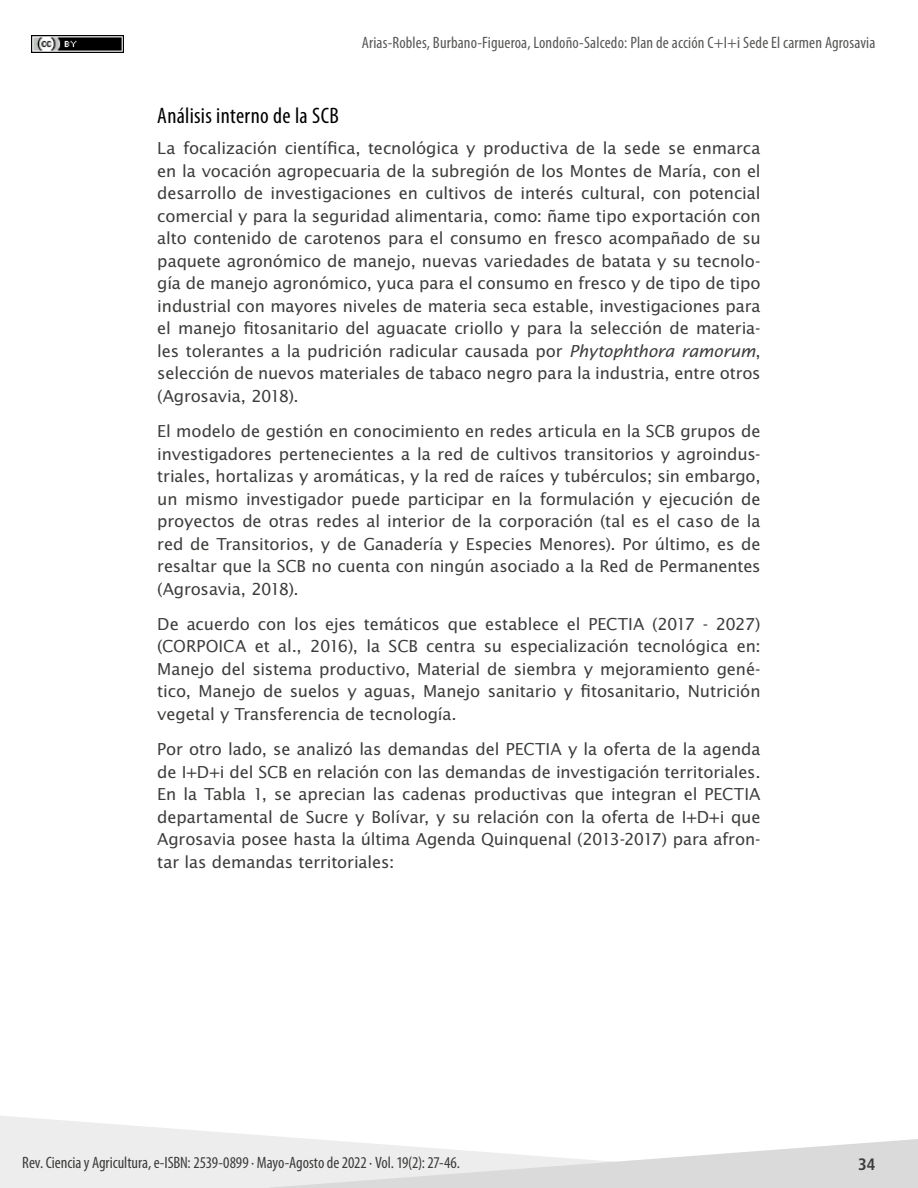
<style>
.page{position:relative;width:918px;height:1188px;background:#fff}
.page>*{position:absolute;margin:0;border:0;box-sizing:border-box;transform-origin:0 0}
.t1{font:condensed 22.5px "Myriad Pro";letter-spacing:.015em;color:#000}
.t2{font:16.5px/22.5px "Lucida Sans Std";letter-spacing:-.01em;color:#3c3c3b;text-align:justify}
.t3{font:condensed 16.5px "Myriad Pro";letter-spacing:.01em;color:#575756}
.t4{font:condensed 16.5px "Myriad Pro";letter-spacing:-.005em;color:#3c3c3b}
.t5{font:700 condensed 16.5px "Frutiger LT Std";color:#3c3c3b}
.s1{font-style:italic}
</style>
<div class="page">
<img style="left:31px;top:36px;width:92px;height:17px">
<svg style="left:0;top:1116px;width:305px;height:72px;fill:#ededed"></svg>
<svg style="left:269px;top:1139px;width:649px;height:49px"></svg>
<p class="t3" style="left:362px;top:33px;width:515px">Arias-Robles, Burbano-Figueroa, Londoño-Salcedo: Plan de acción C+I+i Sede El carmen Agrosavia</p>
<h1 class="t1" style="left:157px;top:102px;width:183px">Análisis interno de la SCB</h1>
<p class="t2" style="left:157px;top:137px;width:605px">La focalización científica, tecnológica y productiva de la sede se enmarca en la vocación agropecuaria de la subregión de los Montes de María, con el desarrollo de investigaciones en cultivos de interés cultural, con potencial comercial y para la seguridad alimentaria, como: ñame tipo exportación con alto contenido de carotenos para el consumo en fresco acompañado de su paquete agronómico de manejo, nuevas variedades de batata y su tecnolo&shy;gía de manejo agronómico, yuca para el consumo en fresco y de tipo de tipo industrial con mayores niveles de materia seca estable, investigaciones para el manejo fitosanitario del aguacate criollo y para la selección de materia&shy;les tolerantes a la pudrición radicular causada por <span class="s1">Phytophthora ramorum</span>, selección de nuevos materiales de tabaco negro para la industria, entre otros (Agrosavia, 2018).</p>
<p class="t2" style="left:157px;top:420px;width:605px">El modelo de gestión en conocimiento en redes articula en la SCB grupos de investigadores pertenecientes a la red de cultivos transitorios y agroindus&shy;triales, hortalizas y aromáticas, y la red de raíces y tubérculos; sin embargo, un mismo investigador puede participar en la formulación y ejecución de proyectos de otras redes al interior de la corporación (tal es el caso de la red de Transitorios, y de Ganadería y Especies Menores). Por último, es de resaltar que la SCB no cuenta con ningún asociado a la Red de Permanentes (Agrosavia, 2018).</p>
<p class="t2" style="left:157px;top:613px;width:605px">De acuerdo con los ejes temáticos que establece el PECTIA (2017 - 2027) (CORPOICA et al., 2016), la SCB centra su especialización tecnológica en:<br>Manejo del sistema productivo, Material de siembra y mejoramiento gené&shy;tico, Manejo de suelos y aguas, Manejo sanitario y fitosanitario, Nutrición vegetal y Transferencia de tecnología.</p>
<p class="t2" style="left:157px;top:738px;width:605px">Por otro lado, se analizó las demandas del PECTIA y la oferta de la agenda de I+D+i del SCB en relación con las demandas de investigación territoriales.<br>En la Tabla 1, se aprecian las cadenas productivas que integran el PECTIA departamental de Sucre y Bolívar, y su relación con la oferta de I+D+i que Agrosavia posee hasta la última Agenda Quinquenal (2013-2017) para afron&shy;tar las demandas territoriales:</p>
<p class="t4" style="left:22px;top:1153px;width:439px">Rev. Ciencia y Agricultura, e-ISBN: 2539-0899 ∙ Mayo-Agosto de 2022 ∙ Vol. 19(2): 27-46.</p>
<p class="t5" style="left:858px;top:1154px;width:19px">34</p>
</div>
